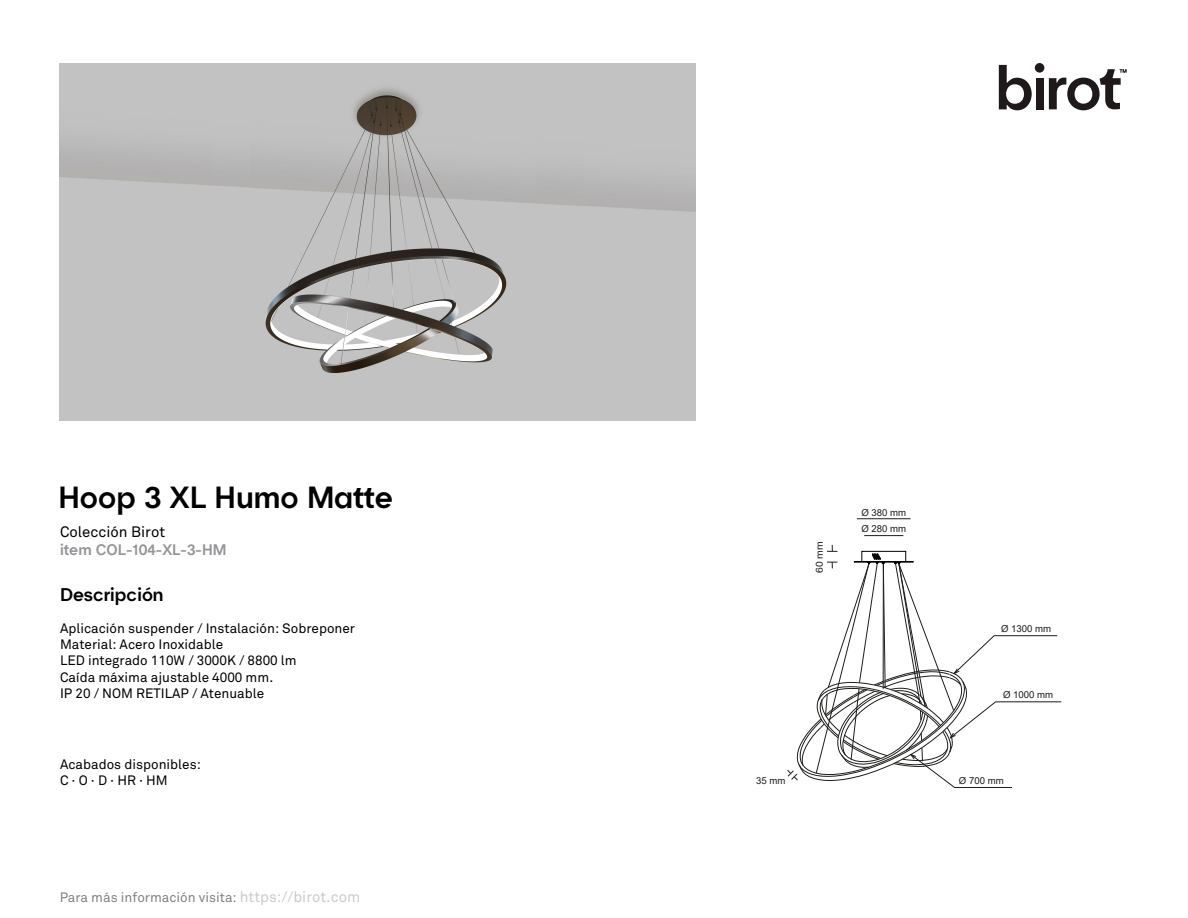
<style>
.page{position:relative;width:1188px;height:918px;background:#fff}
.page>*{position:absolute;margin:0;border:0;box-sizing:border-box;transform-origin:0 0}
.t1{font:500 30px "Hotel";color:#000}
.t2{font:500 18px "Hotel";color:#000}
.t3{font:500 15px "Hotel";color:#939598}
.t4{font:15px "Akkurat";color:#000}
.t5{font:13.5px/16.2px "Akkurat";color:#000}
.t6{font:9.6px "Arial";color:#1d1d1b}
.t7{font:9.6px "Arial";color:#1d1d1b;scale:1.08 1}
.s1{font-size:15px;color:#939598}
</style>
<div class="page">
<img style="left:59px;top:63px;width:637px;height:358px">
<svg style="left:999px;top:65px;width:33px;height:45px"></svg>
<div style="left:1036px;top:78px;width:8px;height:31px;background:#1f191a"></div>
<div style="left:1035px;top:63px;width:9px;height:10px;background:#1f191a;border-radius:50%"></div>
<svg style="left:1049px;top:69px;width:77px;height:41px"></svg>
<hr style="left:857px;top:518px;width:54px;height:1px;background:#1d1d1b">
<hr style="left:864px;top:535px;width:39px;height:1px;background:#1d1d1b">
<svg style="left:787px;top:545px;width:275px;height:243px"></svg>
<h1 class="t1" style="left:59px;top:479px;width:336px">Hoop 3 XL Humo Matte</h1>
<p class="t4" style="left:60px;top:523px;width:107px">Colección Birot</p>
<p class="t3" style="left:60px;top:540px;width:168px">item COL-104-XL-3-HM</p>
<h2 class="t2" style="left:60px;top:583px;width:105px">Descripción</h2>
<p class="t5" style="left:60px;top:621px;width:297px">Aplicación suspender / Instalación: Sobreponer Material: Acero Inoxidable<br>LED integrado 110W / 3000K / 8800 lm<br>Caída máxima ajustable 4000 mm.<br>IP 20 / NOM RETILAP / Atenuable</p>
<p class="t5" style="left:60px;top:757px;width:142px">Acabados disponibles:<br>C · O · D · HR · HM</p>
<p class="t5" style="left:59px;top:890px;width:302px">Para más información visita: <span class="s1">https://birot.com</span></p>
<p class="t7" style="left:813px;top:573px;width:31px;rotate:-90deg">60 mm</p>
<p class="t6" style="left:861px;top:506px;width:46px">Ø 380 mm</p>
<p class="t6" style="left:861px;top:522px;width:46px">Ø 280 mm</p>
<p class="t6" style="left:756px;top:774px;width:31px">35 mm</p>
<p class="t6" style="left:1001px;top:622px;width:52px">Ø 1300 mm</p>
<p class="t6" style="left:1003px;top:688px;width:52px">Ø 1000 mm</p>
<p class="t6" style="left:959px;top:774px;width:46px">Ø 700 mm</p>
</div>
